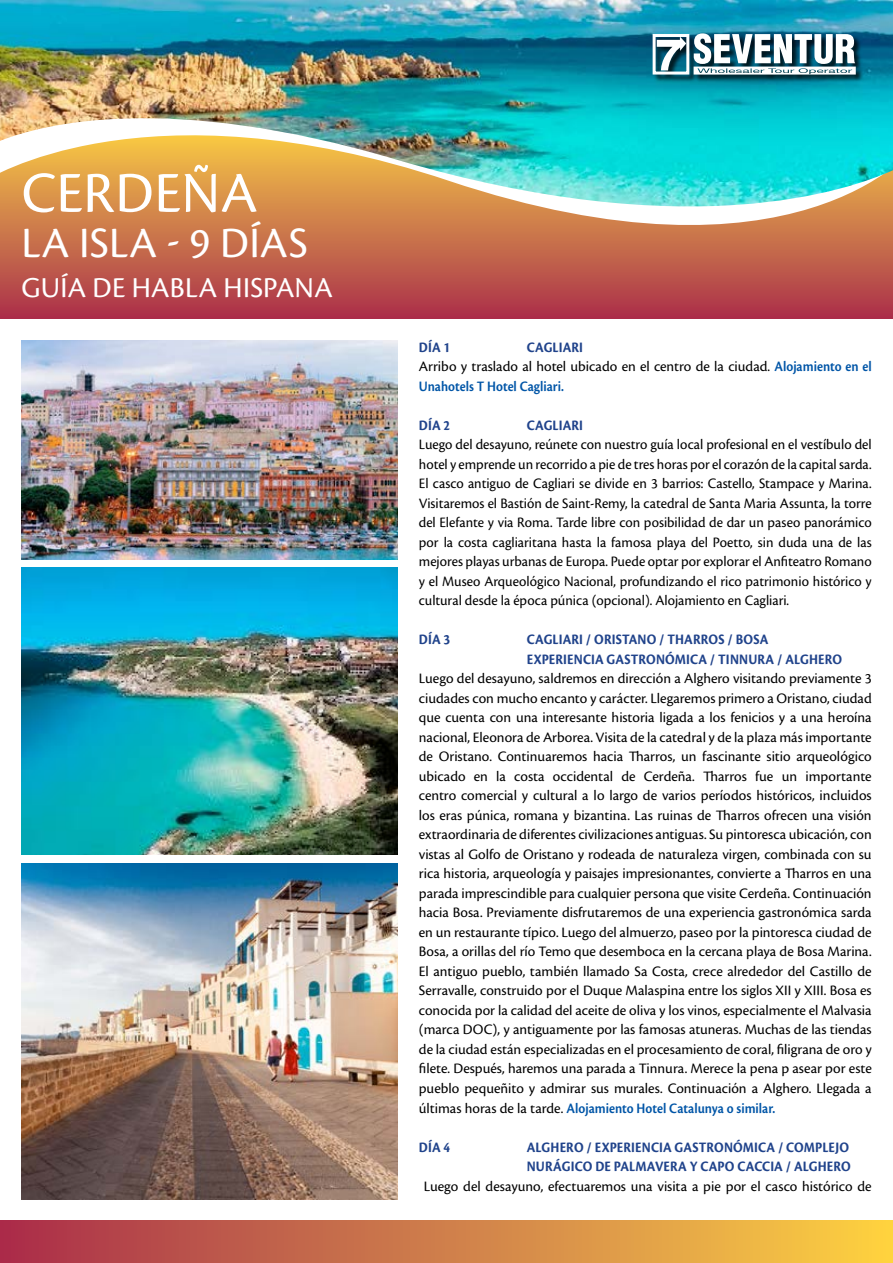
<style>
.page{position:relative;width:893px;height:1263px;background:#fff}
.page>*{position:absolute;margin:0;border:0;box-sizing:border-box;transform-origin:0 0}
.t1{font:60px "Cronos Pro";letter-spacing:.01em;color:#fff}
.t2{font:45px "Cronos Pro";letter-spacing:.01em;color:#fff}
.t3{font:30px "Cronos Pro";letter-spacing:.01em;color:#fff}
.t4{font:15px/19.5px "Cronos Pro";color:#000;text-align:justify}
.t5{font:700 15px/19.5px "Cronos Pro";letter-spacing:.01em;color:#20438b;scale:.9 1}
.s1{font-weight:700;color:#20438b}
.s2{font-weight:600;color:#0055a7}
</style>
<div class="page">
<div style="left:0;top:125px;width:893px;height:194px;background:#b03849"></div>
<svg style="left:0;top:208px;width:893px;height:88px"></svg>
<img style="left:0;top:0;width:893px;height:208px">
<div style="left:0;top:1220px;width:893px;height:43px;background:linear-gradient(to right,#a82e4d,#fbd144)"></div>
<img style="left:21px;top:340px;width:377px;height:219px">
<img style="left:21px;top:863px;width:377px;height:336px">
<img style="left:21px;top:568px;width:377px;height:287px">
<div style="left:653px;top:34px;width:211px;height:49px;background:#000;opacity:.77"></div>
<div style="left:653px;top:34px;width:36px;height:41px;border:3px solid #fff"></div>
<svg style="left:657px;top:37px;width:29px;height:33px"></svg>
<svg style="left:694px;top:33px;width:162px;height:42px"></svg>
<h1 class="t1" style="left:22px;top:158px;width:238px">cerdeña</h1>
<h2 class="t2" style="left:21px;top:217px;width:263px">la isla - 9 DÍAS</h2>
<h3 class="t3" style="left:21px;top:270px;width:313px">Guía de habla hispana</h3>
<p class="t5" style="left:419px;top:338px;width:36px">DÍA 1</p>
<p class="t4" style="left:419px;top:337px;width:454px;text-align:left;text-indent:108px"><span class="s1">CAGLIARI<br></span>Arribo y traslado al hotel ubicado en el centro de la ciudad. <span class="s2">Alojamiento en el<br>Unahotels T Hotel Cagliari.</span></p>
<p class="t5" style="left:419px;top:416px;width:51px">DÍA 2 CAGLIARI</p>
<p class="t4" style="left:419px;top:435px;width:454px">Luego del desayuno, reúnete con nuestro guía local profesional en el vestíbulo del hotel y emprende un recorrido a pie de tres horas por el corazón de la capital sarda.<br>El casco antiguo de Cagliari se divide en 3 barrios: Castello, Stampace y Marina.<br>Visitaremos el Bastión de Saint-Remy, la catedral de Santa Maria Assunta, la torre del Elefante y via Roma. Tarde libre con posibilidad de dar un paseo panorámico por la costa cagliaritana hasta la famosa playa del Poetto, sin duda una de las mejores playas urbanas de Europa. Puede optar por explorar el Anfiteatro Romano y el Museo Arqueológico Nacional, profundizando el rico patrimonio histórico y cultural desde la época púnica (opcional). Alojamiento en Cagliari.</p>
<p class="t5" style="left:419px;top:630px;width:36px">DÍA 3</p>
<p class="t5" style="left:527px;top:630px;width:352px">CAGLIARI / ORISTANO / THARROS / BOSA<br>EXPERIENCIA GASTRONÓMICA / TINNURA / ALGHERO</p>
<p class="t4" style="left:419px;top:669px;width:454px">Luego del desayuno, saldremos en dirección a Alghero visitando previamente 3 ciudades con mucho encanto y carácter. Llegaremos primero a Oristano, ciudad que cuenta con una interesante historia ligada a los fenicios y a una heroína nacional, Eleonora de Arborea. Visita de la catedral y de la plaza más importante de Oristano. Continuaremos hacia Tharros, un fascinante sitio arqueológico ubicado en la costa occidental de Cerdeña. Tharros fue un importante centro comercial y cultural a lo largo de varios períodos históricos, incluidos los eras púnica, romana y bizantina. Las ruinas de Tharros ofrecen una visión extraordinaria de diferentes civilizaciones antiguas. Su pintoresca ubicación, con vistas al Golfo de Oristano y rodeada de naturaleza virgen, combinada con su rica historia, arqueología y paisajes impresionantes, convierte a Tharros en una parada imprescindible para cualquier persona que visite Cerdeña. Continuación hacia Bosa. Previamente disfrutaremos de una experiencia gastronómica sarda en un restaurante típico. Luego del almuerzo, paseo por la pintoresca ciudad de Bosa, a orillas del río Temo que desemboca en la cercana playa de Bosa Marina.<br>El antiguo pueblo, también llamado Sa Costa, crece alrededor del Castillo de Serravalle, construido por el Duque Malaspina entre los siglos XII y XIII . Bosa es conocida por la calidad del aceite de oliva y los vinos, especialmente el Malvasia (marca DOC), y antiguamente por las famosas atuneras. Muchas de las tiendas de la ciudad están especializadas en el procesamiento de coral, filigrana de oro y filete. Después, haremos una parada a Tinnura. Merece la pena p asear por este pueblo pequeñito y admirar sus murales. Continuación a Alghero. Llegada a últimas horas de la tarde. <span class="s2">Alojamiento Hotel Catalunya o similar.</span></p>
<p class="t5" style="left:419px;top:1137px;width:36px">DÍA 4</p>
<p class="t5" style="left:527px;top:1137px;width:361px">ALGHERO / EXPERIENCIA GASTRONÓMICA / COMPLEJO<br>NURÁGICO DE PALMAVERA Y CAPO CACCIA / ALGHERO</p>
<p class="t4" style="left:424px;top:1176px;width:450px">Luego del desayuno, efectuaremos una visita a pie por el casco histórico de</p>
</div>
